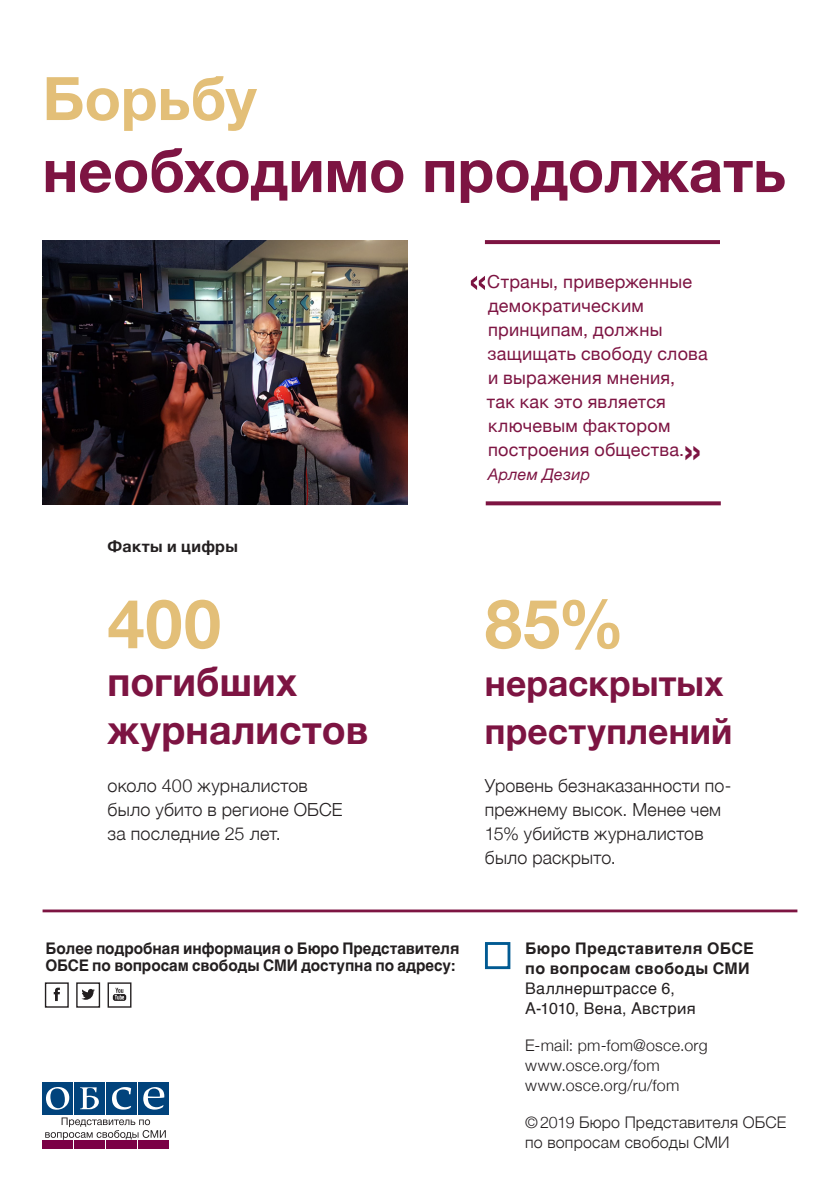
<style>
.page{position:relative;width:840px;height:1191px;background:#fff}
.page>*{position:absolute;margin:0;border:0;box-sizing:border-box;transform-origin:0 0}
.t1{font:700 68px "Helvetica Neue";color:#e3bf78}
.t2{font:700 60px "Helvetica Neue";color:#7d1442}
.t3{font:700 60px "Helvetica Neue";letter-spacing:-.005em;color:#e3bf78}
.t4{font:700 40px/48px "Helvetica Neue";letter-spacing:.005em;color:#7d1442}
.t5{font:500 40px "Helvetica Neue";color:#7d1442}
.t6{font:700 36px/48px "Helvetica Neue";letter-spacing:.005em;color:#7d1442}
.t7{font:18px/24px "Helvetica Neue";letter-spacing:.015em;color:#7d1442}
.t8{font:300 18px/24px "Helvetica Neue";letter-spacing:.01em;color:#231f20}
.t9{font:300 16px/20px "Helvetica Neue";letter-spacing:.015em;color:#231f20}
.t10{font:700 16px/16.8px "Helvetica";letter-spacing:-.005em;color:#231f20;scale:.96 1}
.t11{font:700 16px/20px "Helvetica";letter-spacing:.025em;color:#231f20}
.t12{font:16px/20px "Helvetica";letter-spacing:.015em;color:#231f20}
.t13{font:700 16px "Helvetica Neue";letter-spacing:.025em;color:#231f20}
.t14{font:italic 16px "Helvetica Neue";letter-spacing:.02em;color:#7d1442}
</style>
<div class="page">
<svg style="left:484px;top:240px;width:235px;height:4px"></svg>
<svg style="left:485px;top:501px;width:235px;height:4px"></svg>
<hr style="left:43px;top:909px;width:754px;height:3px;background:#7d1542">
<svg style="left:485px;top:942px;width:26px;height:27px"></svg>
<svg style="left:44px;top:982px;width:25px;height:26px"></svg>
<svg style="left:76px;top:982px;width:25px;height:26px"></svg>
<svg style="left:107px;top:982px;width:25px;height:26px"></svg>
<img style="left:43px;top:240px;width:365px;height:264px">
<div style="left:43px;top:1082px;width:30px;height:32px;background:#01437c"></div>
<div style="left:75px;top:1082px;width:30px;height:32px;background:#01437c"></div>
<div style="left:107px;top:1082px;width:30px;height:32px;background:#01437c"></div>
<div style="left:139px;top:1082px;width:30px;height:32px;background:#01437c"></div>
<svg style="left:143px;top:1087px;width:21px;height:22px"></svg>
<svg style="left:112px;top:1087px;width:19px;height:22px"></svg>
<svg style="left:46px;top:1087px;width:23px;height:22px"></svg>
<svg style="left:80px;top:1087px;width:19px;height:22px"></svg>
<div style="left:43px;top:1140px;width:30px;height:8px;background:#7b0046"></div>
<div style="left:74px;top:1140px;width:30px;height:8px;background:#7b0046"></div>
<div style="left:106px;top:1140px;width:30px;height:8px;background:#7b0046"></div>
<div style="left:139px;top:1140px;width:30px;height:8px;background:#7b0046"></div>
<svg style="left:45px;top:1117px;width:121px;height:22px"></svg>
<svg style="left:470px;top:276px;width:14px;height:14px"></svg>
<h2 class="t3" style="left:43px;top:52px;width:215px">Борьбу</h2>
<h2 class="t2" style="left:43px;top:124px;width:744px">необходимо продолжать</h2>
<p class="t7" style="left:486px;top:271px;width:222px">Страны, приверженные демократическим принципам, должны защищать свободу слова и выражения мнения,<br>так как это является ключевым фактором построения общества.</p>
<h3 class="t5" style="left:682px;top:418px;width:20px">»</h3>
<p class="t13" style="left:107px;top:534px;width:132px">Факты и цифры</p>
<h1 class="t1" style="left:107px;top:570px;width:115px">400</h1>
<h3 class="t4" style="left:107px;top:659px;width:262px">погибших журналистов</h3>
<p class="t8" style="left:107px;top:772px;width:236px">около 400 журналистов было убито в регионе ОБСЕ за последние 25 лет.</p>
<p class="t14" style="left:487px;top:463px;width:104px">Арлем Дезир</p>
<h1 class="t1" style="left:484px;top:570px;width:141px">85%</h1>
<h3 class="t6" style="left:484px;top:660px;width:249px">нераскрытых преступлений</h3>
<p class="t8" style="left:484px;top:772px;width:248px">Уровень безнаказанности по&shy;прежнему высок. Менее чем<br>15% убийств журналистов было раскрыто.</p>
<p class="t10" style="left:46px;top:940px;width:432px">Более подробная информация о Бюро Представителя<br>ОБСЕ по вопросам свободы СМИ доступна по адресу:</p>
<p class="t11" style="left:525px;top:938px;width:230px">Бюро Представителя ОБСЕ по вопросам свободы СМИ</p>
<p class="t12" style="left:525px;top:979px;width:172px">Валлнерштрассе 6,<br>А-1010, Вена, Австрия</p>
<p class="t9" style="left:525px;top:1034px;width:184px">E-mail: pm-fom@osce.org www.osce.org/fom www.osce.org/ru/fom</p>
<p class="t9" style="left:525px;top:1111px;width:262px">©2019 Бюро Представителя ОБСЕ по вопросам свободы СМИ</p>
</div>
